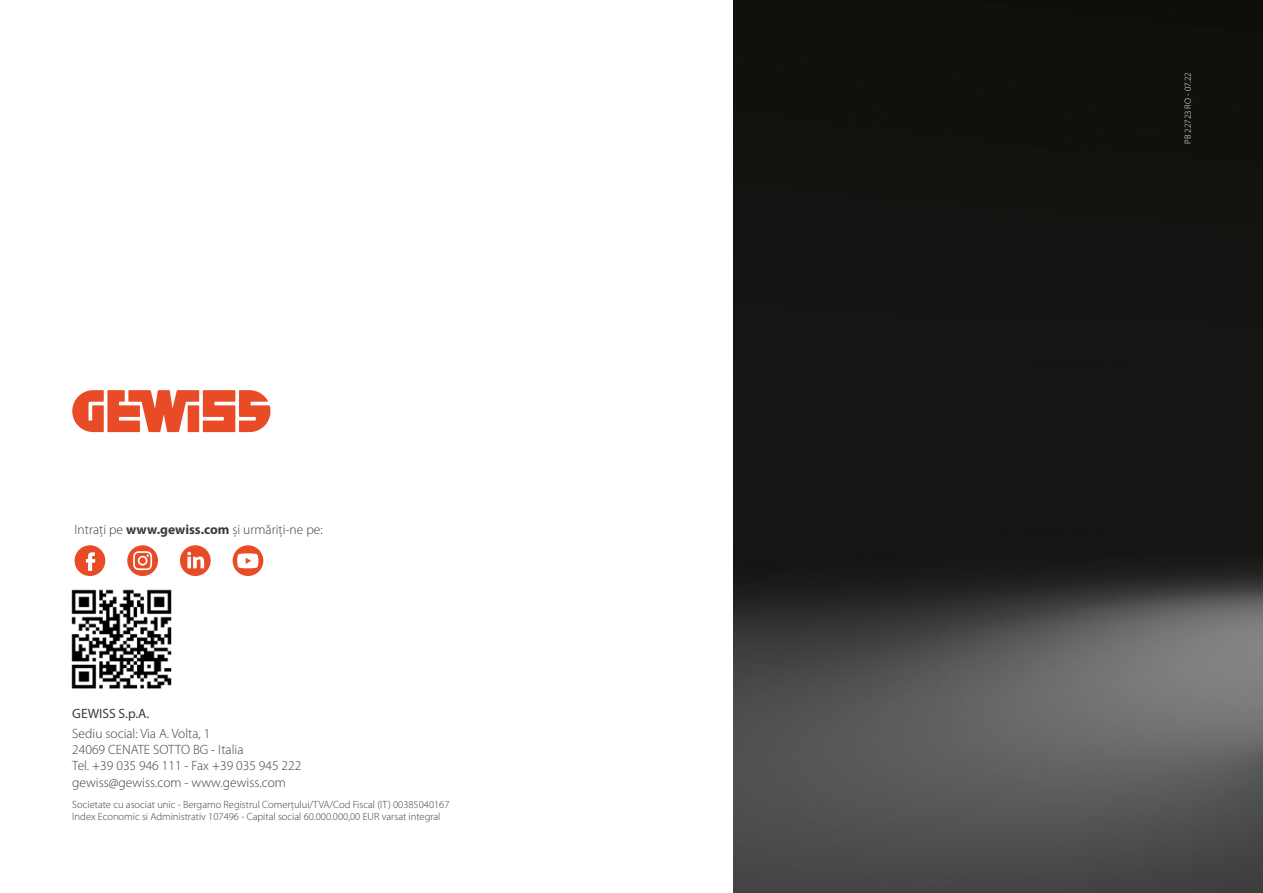
<style>
.page{position:relative;width:1263px;height:893px;background:#fff}
.page>*{position:absolute;margin:0;border:0;box-sizing:border-box;transform-origin:0 0}
.t1{font:300 13.5px/16.2px "Myriad Pro";color:#3c3c3b}
.t2{font:13.5px "Myriad Pro";color:#3c3c3b}
.t3{font:300 10.5px/12.6px "Myriad Pro";color:#3c3c3b}
.t4{font:300 9px "Myriad Pro";color:#fff}
.s1{font-weight:700}
</style>
<div class="page">
<img style="left:733px;top:0;width:530px;height:893px">
<img style="left:71px;top:589px;width:101px;height:100px">
<svg style="left:75px;top:545px;width:30px;height:31px"></svg>
<svg style="left:180px;top:545px;width:31px;height:31px"></svg>
<svg style="left:127px;top:545px;width:31px;height:31px"></svg>
<svg style="left:233px;top:545px;width:30px;height:31px"></svg>
<svg style="left:72px;top:390px;width:198px;height:42px"></svg>
<p class="t1" style="left:75px;top:521px;width:250px">Intrați pe <span class="s1">www.gewiss.com</span> și urmăriți-ne pe:</p>
<p class="t2" style="left:72px;top:705px;width:78px">GEWISS S.p.A.</p>
<p class="t1" style="left:72px;top:725px;width:231px">Sediu social: Via A. Volta, 1<br>24069 CENATE SOTTO BG - Italia<br>Tel. +39 035 946 111 - Fax +39 035 945 222 gewiss@gewiss.com - www.gewiss.com</p>
<p class="t3" style="left:72px;top:798px;width:379px">Societate cu asociat unic - Bergamo Registrul Comerțului/TVA/Cod Fiscal (IT) 00385040167<br>Index Economic si Administrativ 107496 - Capital social 60.000.000,00 EUR varsat integral</p>
<p class="t4" style="left:1182px;top:144px;width:73px;rotate:-90deg">PB 22723 RO - 07.22</p>
</div>
